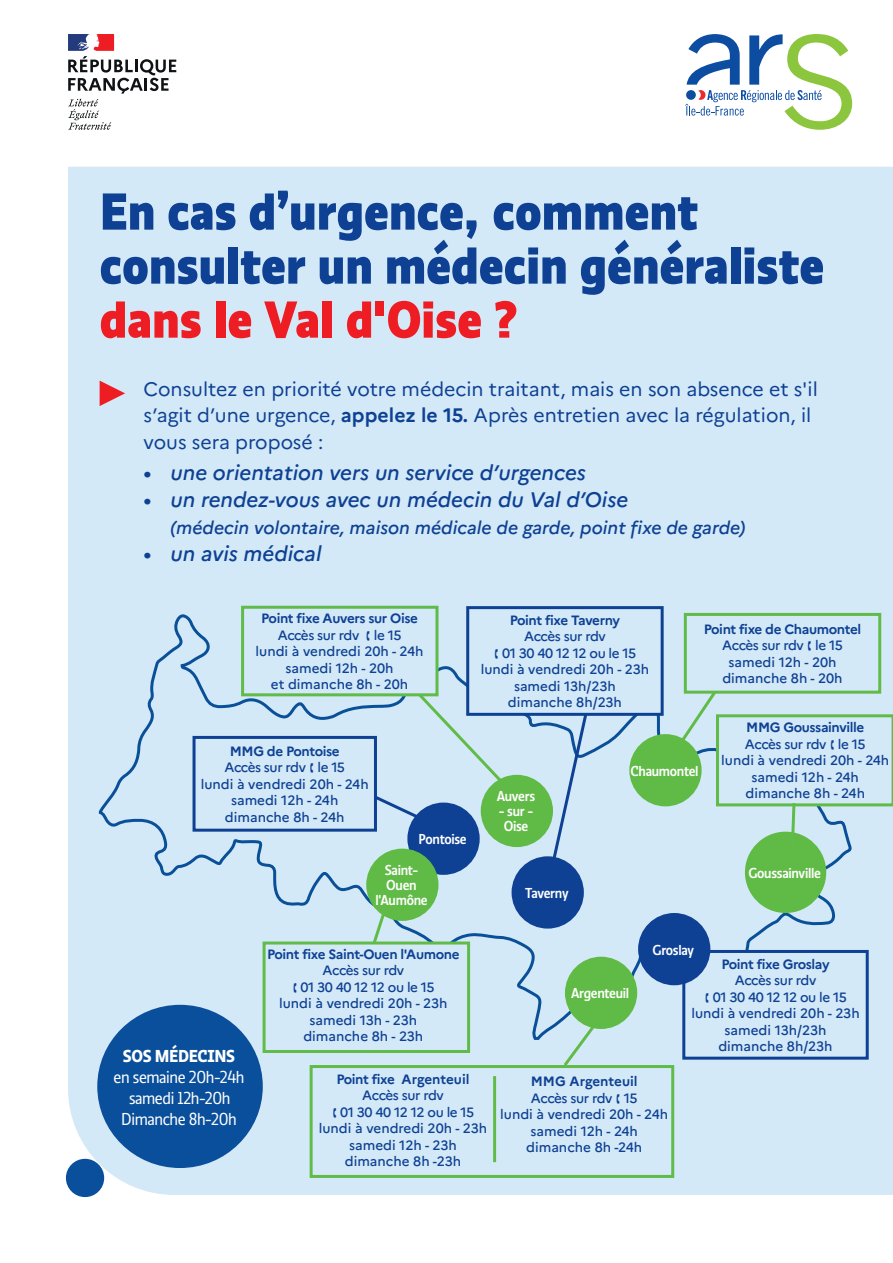
<style>
.page{position:relative;width:893px;height:1263px;background:#fff}
.page>*{position:absolute;margin:0;border:0;box-sizing:border-box;transform-origin:0 0}
.t1{font:800 54px/54px "Ratio Display";color:#0e4194}
.t2{font:italic 500 21px "Marianne";color:#0e4194}
.t3{font:19.5px/26.2px "Marianne";color:#0e4194}
.t4{font:italic 500 18px "Marianne";color:#0e4194}
.t5{font:18px/21px "Ratio Display";letter-spacing:-.02em;color:#fff;text-align:center}
.t6{font:500 15px/15px "Ratio Display";letter-spacing:-.02em;color:#fff;text-align:center}
.t7{font:500 13.5px/16.5px "Marianne";color:#0e4194;text-align:center}
.t8{font:700 13.5px/16.5px "Marianne";letter-spacing:-.03em;color:#0e4194;text-align:center}
.t9{font:500 13.5px/16.5px "Marianne";letter-spacing:-.035em;color:#0e4194;text-align:center}
.t10{font:700 13.5px/16.5px "Marianne";color:#0e4194}
.s1{color:#ee1d23}
.s2{font-weight:700}
.s3{font-weight:500}
</style>
<div class="page">
<div style="left:68px;top:167px;width:825px;height:1028px;background:#d4e9f7"></div>
<div style="left:66px;top:1159px;width:38px;height:38px;background:#0a4f9b;border-radius:50%"></div>
<svg style="left:685px;top:34px;width:167px;height:96px"></svg>
<svg style="left:68px;top:34px;width:108px;height:96px"></svg>
<div style="left:97px;top:1005px;width:166px;height:163px;background:#0a4f9b;border-radius:50%"></div>
<svg style="left:100px;top:381px;width:25px;height:25px"></svg>
<svg style="left:97px;top:611px;width:757px;height:431px;background:#c5dfec"></svg>
<div style="left:263px;top:941px;width:207px;height:112px;background:#d4e9f7;border:3px solid #60bb48"></div>
<svg style="left:549px;top:716px;width:41px;height:151px;background:#bed7ea"></svg>
<div style="left:468px;top:608px;width:194px;height:106px;background:#d4e9f7"></div>
<div style="left:466px;top:606px;width:198px;height:110px;border:3px solid #0e4194"></div>
<div style="left:684px;top:951px;width:183px;height:107px;background:#d4e9f7"></div>
<div style="left:682px;top:950px;width:187px;height:110px;border:3px solid #0e4194"></div>
<div style="left:241px;top:606px;width:197px;height:90px;background:#d4e9f7;border:3px solid #60bb48"></div>
<div style="left:407px;top:802px;width:73px;height:73px;background:#0e4194;border-radius:50%"></div>
<div style="left:366px;top:849px;width:72px;height:72px;background:#60bb46;border-radius:50%"></div>
<div style="left:194px;top:737px;width:181px;height:93px;background:#d4e9f7"></div>
<div style="left:193px;top:736px;width:184px;height:96px;border:3px solid #0e4194"></div>
<div style="left:512px;top:856px;width:72px;height:72px;background:#0e4194;border-radius:50%"></div>
<div style="left:310px;top:1065px;width:364px;height:113px;background:#d4e9f7;border:3px solid #60bb48"></div>
<div style="left:685px;top:614px;width:195px;height:78px;background:#d4e9f7"></div>
<div style="left:684px;top:613px;width:197px;height:81px;border:3px solid #60bb48"></div>
<div style="left:745px;top:832px;width:81px;height:81px;background:#60bb46;border-radius:50%"></div>
<hr style="left:493px;top:1076px;width:3px;height:86px;background:#60bb48">
<div style="left:629px;top:734px;width:73px;height:72px;background:#60bb46;border-radius:50%"></div>
<div style="left:638px;top:913px;width:72px;height:72px;background:#0e4194;border-radius:50%"></div>
<svg style="left:561px;top:1004px;width:50px;height:65px;background:#c2e0df"></svg>
<div style="left:565px;top:957px;width:72px;height:72px;background:#60bb46;border-radius:50%"></div>
<svg style="left:670px;top:684px;width:223px;height:164px;background:#c3e1df"></svg>
<p class="t1" style="left:100px;top:183px;width:726px">En cas d’urgence, comment consulter un médecin généraliste <span class="s1">dans le Val d'Oise ?</span></p>
<p class="t3" style="left:144px;top:376px;width:676px">Consultez en priorité votre médecin traitant, mais en son absence et s'il s’agit d’une urgence, <span class="s2">appelez le 15.</span> Après entretien avec la régulation, il vous sera proposé :</p>
<p class="t2" style="left:144px;top:460px;width:444px">• une orientation vers un service d’urgences</p>
<p class="t2" style="left:144px;top:487px;width:486px">• un rendez-vous avec un médecin du Val d’Oise</p>
<p class="t4" style="left:171px;top:517px;width:576px">(médecin volontaire, maison médicale de garde, point fixe de garde)</p>
<p class="t2" style="left:144px;top:541px;width:180px">• un avis médical</p>
<p class="t8" style="left:261px;top:610px;width:158px">Point fixe Auvers sur Oise<br><span class="s3">Accès sur rdv le 15</span></p>
<p class="t7" style="left:256px;top:643px;width:169px">lundi à vendredi 20h - 24h samedi 12h - 20h<br>et dimanche 8h - 20h</p>
<p class="t9" style="left:224px;top:743px;width:122px"><span class="s2">MMG de Pontoise<br></span>Accès sur rdv le 15</p>
<p class="t7" style="left:201px;top:776px;width:169px">lundi à vendredi 20h - 24h samedi 12h - 24h</p>
<p class="t7" style="left:225px;top:809px;width:121px">dimanche 8h - 24h</p>
<p class="t6" style="left:419px;top:832px;width:50px">Pontoise</p>
<p class="t6" style="left:375px;top:863px;width:54px">Saint-<br>Ouen l'Aumône</p>
<p class="t8" style="left:510px;top:612px;width:112px">Point fixe Taverny</p>
<p class="t9" style="left:524px;top:628px;width:83px">Accès sur rdv</p>
<p class="t9" style="left:502px;top:645px;width:136px">01 30 40 12 12 ou le 15</p>
<p class="t7" style="left:481px;top:661px;width:170px">lundi à vendredi 20h - 23h samedi 13h/23h</p>
<p class="t7" style="left:508px;top:694px;width:116px">dimanche 8h/23h</p>
<p class="t8" style="left:704px;top:620px;width:159px">Point fixe de Chaumontel<br><span class="s3">Accès sur rdv le 15</span></p>
<p class="t7" style="left:722px;top:653px;width:122px">samedi 12h - 20h dimanche 8h - 20h</p>
<p class="t6" style="left:497px;top:789px;width:40px">Auvers</p>
<p class="t6" style="left:499px;top:804px;width:36px">- sur -<br>Oise</p>
<p class="t6" style="left:525px;top:885px;width:45px">Taverny</p>
<p class="t6" style="left:631px;top:763px;width:70px">Chaumontel</p>
<p class="t8" style="left:745px;top:719px;width:122px;text-align:left">MMG Goussainville<br><span class="s3">Accès sur rdv le 15</span></p>
<p class="t7" style="left:721px;top:752px;width:169px">lundi à vendredi 20h - 24h samedi 12h - 24h</p>
<p class="t7" style="left:745px;top:785px;width:121px">dimanche 8h - 24h</p>
<p class="t6" style="left:748px;top:865px;width:74px">Goussainville</p>
<p class="t5" style="left:114px;top:1045px;width:132px"><span class="s2">SOS MÉDECINS </span>en semaine 20h-24h samedi 12h-20h<br>Dimanche 8h-20h</p>
<p class="t8" style="left:267px;top:945px;width:194px">Point fixe Saint-Ouen l'Aumone</p>
<p class="t9" style="left:323px;top:962px;width:83px">Accès sur rdv</p>
<p class="t9" style="left:301px;top:978px;width:136px">01 30 40 12 12 ou le 15</p>
<p class="t7" style="left:279px;top:995px;width:170px">lundi à vendredi 20h - 23h samedi 13h - 23h</p>
<p class="t7" style="left:303px;top:1028px;width:121px">dimanche 8h - 23h</p>
<p class="t9" style="left:336px;top:1070px;width:139px"><span class="s2">Point fixe Argenteuil<br></span>Accès sur rdv<br>01 30 40 12 12 ou le 15</p>
<p class="t7" style="left:319px;top:1120px;width:170px">lundi à vendredi 20h - 23h samedi 12h - 23h</p>
<p class="t7" style="left:345px;top:1153px;width:118px">dimanche 8h -23h</p>
<p class="t6" style="left:571px;top:986px;width:60px">Argenteuil</p>
<p class="t6" style="left:653px;top:942px;width:43px">Groslay</p>
<p class="t8" style="left:721px;top:955px;width:110px">Point fixe Groslay</p>
<p class="t9" style="left:735px;top:972px;width:83px">Accès sur rdv</p>
<p class="t9" style="left:713px;top:988px;width:136px">01 30 40 12 12 ou le 15</p>
<p class="t7" style="left:691px;top:1005px;width:170px">lundi à vendredi 20h - 23h samedi 13h/23h</p>
<p class="t7" style="left:718px;top:1038px;width:116px">dimanche 8h/23h</p>
<p class="t10" style="left:531px;top:1073px;width:108px">MMG Argenteuil<br><span class="s3">Accès sur rdv 15</span></p>
<p class="t7" style="left:500px;top:1106px;width:169px">lundi à vendredi 20h - 24h samedi 12h - 24h</p>
<p class="t7" style="left:526px;top:1139px;width:117px">dimanche 8h -24h</p>
</div>
